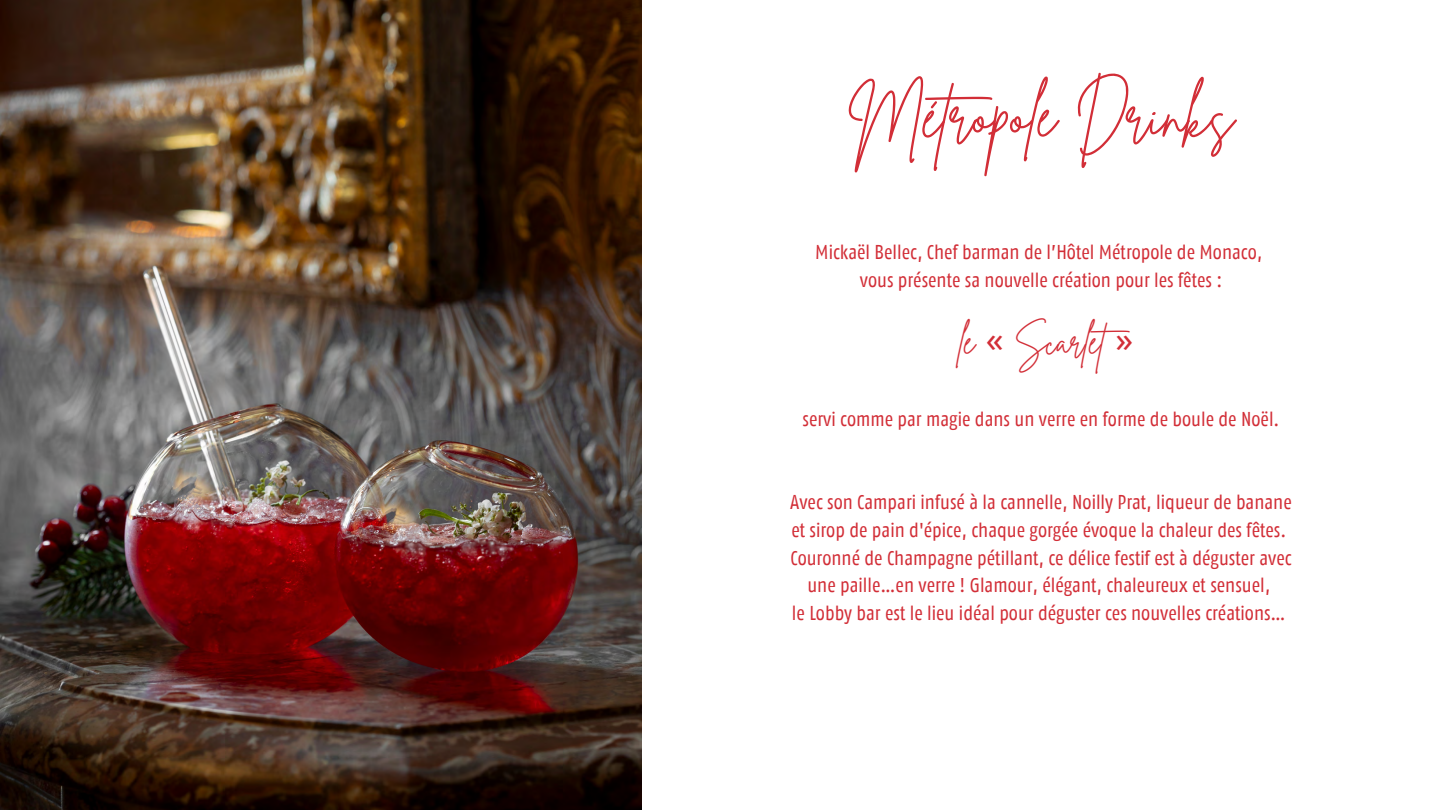
<style>
.page{position:relative;width:1440px;height:810px;background:#fff}
.page>*{position:absolute;margin:0;border:0;box-sizing:border-box;transform-origin:0 0}
.t1{font:60px "Brittany Signature";color:#d22e37}
.t2{font:35px "Brittany Signature";color:#d22e37}
.t3{font:20px/27.7px "Fago Co";color:#d22e37;text-align:center}
.s1{font-family:"Noto Sans"}
</style>
<div class="page">
<img style="left:0;top:0;width:642px;height:810px">
<h1 class="t1" style="left:848px;top:77px;width:388px">Métropole Drinks</h1>
<p class="t3" style="left:815px;top:240px;width:449px">Mickaël Bellec, Chef barman de l’Hôtel Métropole de Monaco, vous présente sa nouvelle création pour les fêtes :</p>
<h2 class="t2" style="left:960px;top:319px;width:181px">le <span class="s1">«</span> Scarlet<span class="s1">»</span></h2>
<p class="t3" style="left:803px;top:407px;width:478px">servi comme par magie dans un verre en forme de boule de Noël.</p>
<p class="t3" style="left:790px;top:490px;width:503px">Avec son Campari infusé à la cannelle, Noilly Prat, liqueur de banane et sirop de pain d'épice, chaque gorgée évoque la chaleur des fêtes.<br>Couronné de Champagne pétillant, ce délice festif est à déguster avec une paille…en verre ! Glamour, élégant, chaleureux et sensuel,<br>le Lobby bar est le lieu idéal pour déguster ces nouvelles créations…</p>
</div>
